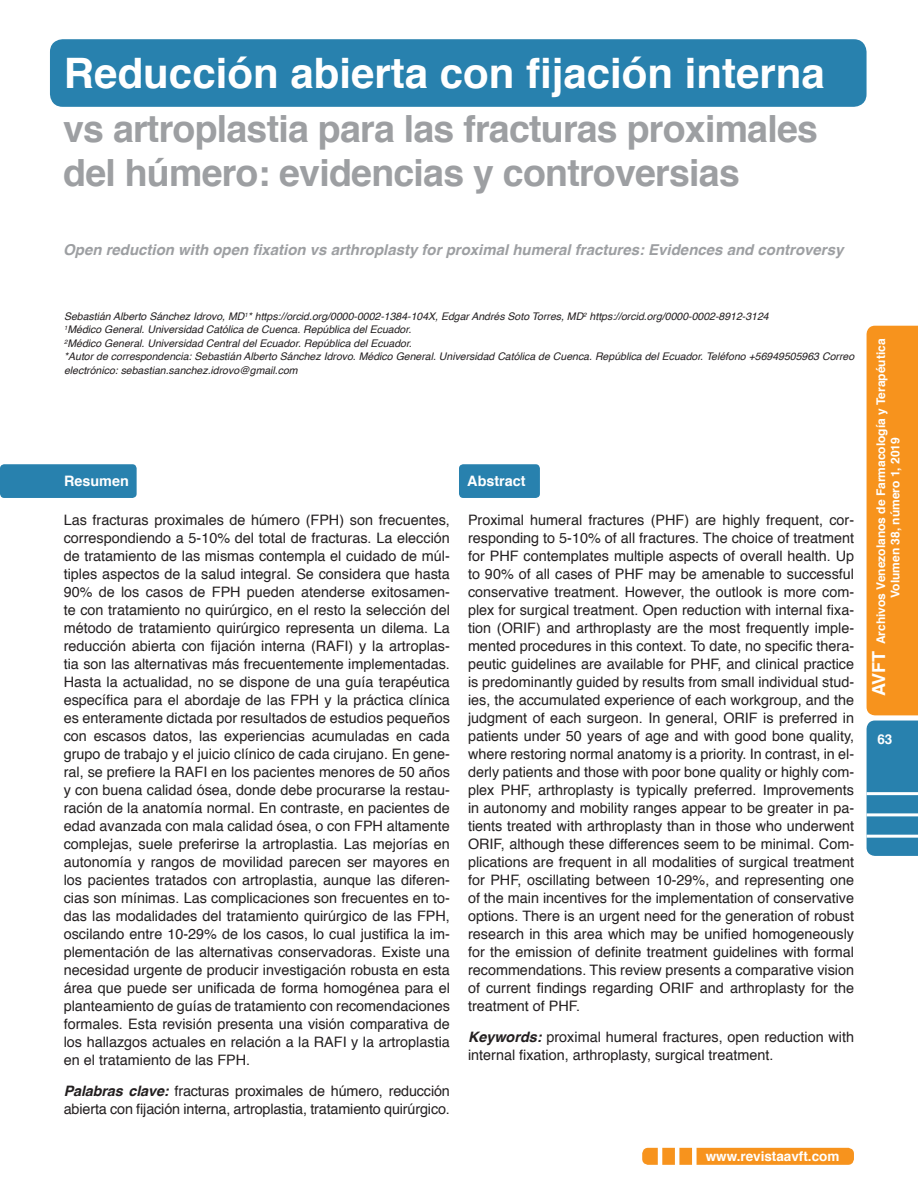
<style>
.page{position:relative;width:918px;height:1188px;background:#fff}
.page>*{position:absolute;margin:0;border:0;box-sizing:border-box;transform-origin:0 0}
.t1{font:700 42px "Helvetica";color:#fff}
.t2{font:700 37.5px "Helvetica";letter-spacing:-.02em;color:#9d9fa2}
.t3{font:italic 700 15px "Helvetica";color:#9d9fa2}
.t4{font:14.4px/18px "Helvetica";color:#231f20;text-align:justify}
.t5{font:700 14.4px "Helvetica";color:#fff}
.t6{font:700 13.5px "Helvetica";color:#fff}
.t7{font:700 12px/14.4px "Helvetica";color:#fff;text-align:center}
.Párrafo_de_lista{font:italic 10.5px/13.5px "Helvetica";color:#231f20}
.s1{font-weight:700;font-style:italic}
.s2{font-size:18px}
</style>
<div class="page">
<div style="left:867px;top:721px;width:51px;height:135px;background:#2881ae"></div>
<div style="left:867px;top:326px;width:51px;height:389px;background:#f7931d"></div>
<hr style="left:867px;top:835px;width:51px;height:3px;background:#fff">
<hr style="left:867px;top:813px;width:51px;height:3px;background:#fff">
<hr style="left:867px;top:792px;width:51px;height:3px;background:#fff">
<div style="left:642px;top:1148px;width:212px;height:17px;background:#f7931d;border-radius:6px"></div>
<div style="left:692px;top:1139px;width:5px;height:33px;background:#fff"></div>
<hr style="left:675px;top:1140px;width:4px;height:33px;background:#fff">
<hr style="left:658px;top:1140px;width:4px;height:33px;background:#fff">
<div style="left:50px;top:39px;width:817px;height:68px;background:#2881ae;border-radius:13px"></div>
<div style="left:0;top:464px;width:137px;height:34px;background:#2881ae;border-radius:4px"></div>
<div style="left:459px;top:464px;width:81px;height:34px;background:#2881ae;border-radius:4px"></div>
<p class="t1" style="left:64px;top:39px;width:762px">Reducción abierta con fijación interna</p>
<p class="t2" style="left:63px;top:98px;width:756px">vs artroplastia para las fracturas proximales</p>
<p class="t2" style="left:63px;top:143px;width:678px">del húmero: evidencias y controversias</p>
<p class="t3" style="left:63px;top:238px;width:782px">Open reduction with open fixation vs arthroplasty for proximal humeral fractures: Evidences and controversy</p>
<p class="Párrafo_de_lista" style="left:64px;top:310px;width:706px">Sebastián Alberto Sánchez Idrovo, MD<sup>1</sup>* https://orcid.org/0000-0002-1384-104X, Edgar Andrés Soto Torres, MD<sup>2</sup> https://orcid.org/0000-0002-8912-3124</p>
<p class="Párrafo_de_lista" style="left:64px;top:323px;width:349px"><sup>1</sup>Médico General. Universidad Católica de Cuenca. República del Ecuador.</p>
<p class="Párrafo_de_lista" style="left:64px;top:337px;width:349px"><sup>2</sup>Médico General. Universidad Central del Ecuador. República del Ecuador.</p>
<p class="Párrafo_de_lista" style="left:64px;top:350px;width:792px">*Autor de correspondencia: Sebastián Alberto Sánchez Idrovo. Médico General. Universidad Católica de Cuenca. República del Ecuador. Teléfono +56949505963 Correo electrónico: sebastian.sanchez.idrovo@gmail.com</p>
<p class="t5" style="left:64px;top:469px;width:66px">Resumen</p>
<p class="t4" style="left:64px;top:511px;width:388px">Las fracturas proximales de húmero (FPH) son frecuentes, correspondiendo a 5-10% del total de fracturas. La elección de tratamiento de las mismas contempla el cuidado de múl&shy;tiples aspectos de la salud integral. Se considera que hasta 90% de los casos de FPH pueden atenderse exitosamen&shy;te con tratamiento no quirúrgico, en el resto la selección del método de tratamiento quirúrgico representa un dilema. La reducción abierta con fijación interna (RAFI) y la artroplas&shy;tia son las alternativas más frecuentemente implementadas.<br>Hasta la actualidad, no se dispone de una guía terapéutica específica para el abordaje de las FPH y la práctica clínica es enteramente dictada por resultados de estudios pequeños con escasos datos, las experiencias acumuladas en cada grupo de trabajo y el juicio clínico de cada cirujano. En gene&shy;ral, se prefiere la RAFI en los pacientes menores de 50 años y con buena calidad ósea, donde debe procurarse la restau&shy;ración de la anatomía normal. En contraste, en pacientes de edad avanzada con mala calidad ósea, o con FPH altamente complejas, suele preferirse la artroplastia. Las mejorías en autonomía y rangos de movilidad parecen ser mayores en los pacientes tratados con artroplastia, aunque las diferen&shy;cias son mínimas. Las complicaciones son frecuentes en to&shy;das las modalidades del tratamiento quirúrgico de las FPH, oscilando entre 10-29% de los casos, lo cual justifica la im&shy;plementación de las alternativas conservadoras. Existe una necesidad urgente de producir investigación robusta en esta área que puede ser unificada de forma homogénea para el planteamiento de guías de tratamiento con recomendaciones formales. Esta revisión presenta una visión comparativa de los hallazgos actuales en relación a la RAFI y la artroplastia en el tratamiento de las FPH.</p>
<p class="t4" style="left:64px;top:1082px;width:388px"><span class="s1">Palabras clave:</span> fracturas proximales de húmero, reducción abierta con fijación interna, artroplastia, tratamiento quirúrgico.</p>
<p class="t5" style="left:467px;top:469px;width:60px">Abstract</p>
<p class="t4" style="left:468px;top:511px;width:388px">Proximal humeral fractures (PHF) are highly frequent, cor&shy;responding to 5-10% of all fractures. The choice of treatment for PHF contemplates multiple aspects of overall health. Up to 90% of all cases of PHF may be amenable to successful conservative treatment. However, the outlook is more com&shy;plex for surgical treatment. Open reduction with internal fixa&shy;tion (ORIF) and arthroplasty are the most frequently imple&shy;mented procedures in this context. To date, no specific thera&shy;peutic guidelines are available for PHF, and clinical practice is predominantly guided by results from small individual stud&shy;ies, the accumulated experience of each workgroup, and the judgment of each surgeon. In general, ORIF is preferred in patients under 50 years of age and with good bone quality, where restoring normal anatomy is a priority. In contrast, in el&shy;derly patients and those with poor bone quality or highly com&shy;plex PHF, arthroplasty is typically preferred. Improvements in autonomy and mobility ranges appear to be greater in pa&shy;tients treated with arthroplasty than in those who underwent ORIF, although these differences seem to be minimal. Com&shy;plications are frequent in all modalities of surgical treatment for PHF, oscillating between 10-29%, and representing one of the main incentives for the implementation of conservative options. There is an urgent need for the generation of robust research in this area which may be unified homogeneously for the emission of definite treatment guidelines with formal recommendations. This review presents a comparative vision of current findings regarding ORIF and arthroplasty for the treatment of PHF.</p>
<p class="t4" style="left:468px;top:1028px;width:388px"><span class="s1">Keywords:</span> proximal humeral fractures, open reduction with internal fixation, arthroplasty, surgical treatment.</p>
<p class="t6" style="left:706px;top:1145px;width:135px">www.revistaavft.com</p>
<p class="t7" style="left:874px;top:696px;width:359px;rotate:-90deg"><span class="s2">AVFT</span> Archivos Venezolanos de Farmacología y Terapéutica<br>Volumen 38, número 1, 2019</p>
<p class="t6" style="left:877px;top:729px;width:17px">63</p>
</div>
